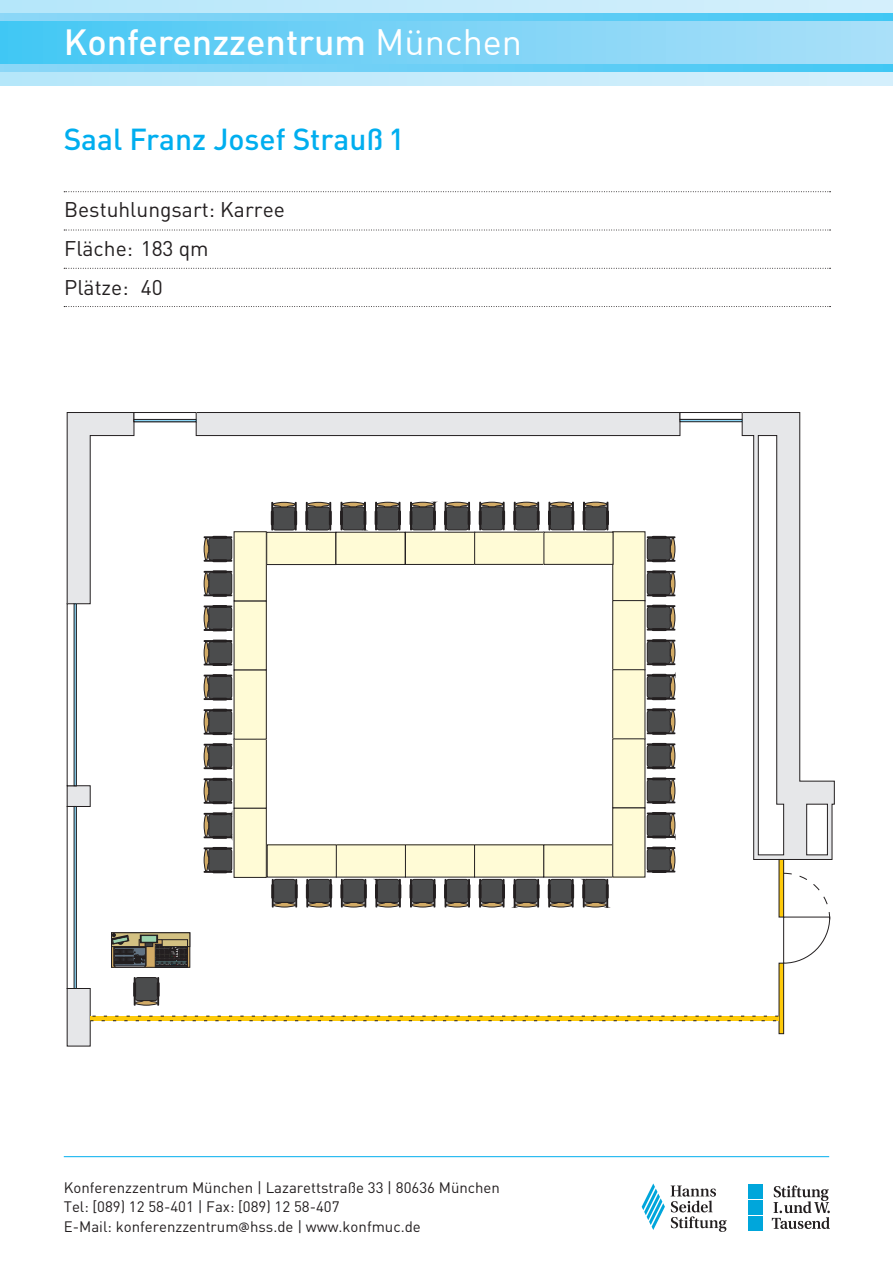
<style>
.page{position:relative;width:893px;height:1263px;background:#fff}
.page>*{position:absolute;margin:0;border:0;box-sizing:border-box;transform-origin:0 0}
.t1{font:500 36px "DIN Funmonger";color:#fff}
.t2{font:500 30px "DIN Funmonger";color:#00aeef}
.t3{font:21px/39px "Yello DIN";color:#231f20}
.t4{font:15px/19.5px "Yello DIN";color:#231f20}
.s1{font-family:"DIN Regular Alternate";font-weight:400}
.s2{font-family:"Interstate";font-size:13.5px}
</style>
<div class="page">
<div style="left:0;top:0;width:893px;height:85px;background:linear-gradient(to right,#b5e7fa,#d5effc)"></div>
<div style="left:0;top:13px;width:893px;height:59px;background:linear-gradient(to right,#8fd7f7,#43c7f4)"></div>
<div style="left:0;top:21px;width:893px;height:43px;background:linear-gradient(to right,#45c7f4,#aee0f9)"></div>
<hr style="left:64px;top:1156px;width:765px;height:1px;background:#00aeef">
<svg style="left:642px;top:1183px;width:23px;height:47px"></svg>
<svg style="left:671px;top:1185px;width:56px;height:47px"></svg>
<svg style="left:772px;top:1185px;width:58px;height:44px"></svg>
<div style="left:749px;top:1184px;width:14px;height:15px;background:#00a6db"></div>
<div style="left:749px;top:1200px;width:14px;height:14px;background:#00a6db"></div>
<div style="left:749px;top:1216px;width:14px;height:14px;background:#00a6db"></div>
<svg style="left:67px;top:412px;width:768px;height:634px"></svg>
<div style="left:779px;top:859px;width:5px;height:58px;background:#feca0a"></div>
<svg style="left:783px;top:873px;width:47px;height:90px"></svg>
<svg style="left:136px;top:414px;width:58px;height:5px"></svg>
<div style="left:134px;top:412px;width:62px;height:10px;border:1px solid #231f20"></div>
<svg style="left:69px;top:606px;width:5px;height:178px"></svg>
<svg style="left:69px;top:808px;width:5px;height:178px"></svg>
<div style="left:680px;top:412px;width:62px;height:7px;background:#fff"></div>
<div style="left:680px;top:412px;width:62px;height:7px;border:1px solid #231f20"></div>
<div style="left:134px;top:419px;width:62px;height:3px;border:1px solid #231f20"></div>
<div style="left:74px;top:603px;width:3px;height:183px;border:1px solid #231f20"></div>
<div style="left:74px;top:806px;width:3px;height:183px;border:1px solid #231f20"></div>
<div style="left:680px;top:419px;width:62px;height:3px;border:1px solid #231f20"></div>
<div style="left:90px;top:1016px;width:689px;height:5px;background:#feca0a"></div>
<svg style="left:548px;top:879px;width:26px;height:28px"></svg>
<svg style="left:583px;top:879px;width:25px;height:28px"></svg>
<div style="left:544px;top:845px;width:69px;height:32px;background:#fffbd6"></div>
<div style="left:433px;top:884px;width:3px;height:14px;border:1px solid #231f20"></div>
<svg style="left:410px;top:879px;width:25px;height:28px"></svg>
<div style="left:444px;top:884px;width:3px;height:14px;border:1px solid #231f20"></div>
<svg style="left:445px;top:879px;width:25px;height:28px"></svg>
<div style="left:405px;top:845px;width:70px;height:32px;background:#fffbd6"></div>
<div style="left:502px;top:884px;width:3px;height:14px;border:1px solid #231f20"></div>
<svg style="left:479px;top:879px;width:25px;height:28px"></svg>
<svg style="left:514px;top:879px;width:25px;height:28px"></svg>
<div style="left:475px;top:845px;width:69px;height:32px;background:#fffbd6"></div>
<div style="left:474px;top:845px;width:70px;height:32px;border:1px solid #231f20"></div>
<svg style="left:341px;top:879px;width:25px;height:28px"></svg>
<svg style="left:375px;top:879px;width:26px;height:28px"></svg>
<div style="left:336px;top:845px;width:69px;height:32px;background:#fffbd6"></div>
<div style="left:336px;top:845px;width:70px;height:32px;border:1px solid #231f20"></div>
<svg style="left:272px;top:879px;width:25px;height:28px"></svg>
<svg style="left:306px;top:879px;width:26px;height:28px"></svg>
<div style="left:267px;top:845px;width:69px;height:32px;background:#fffbd6"></div>
<svg style="left:271px;top:502px;width:26px;height:28px"></svg>
<svg style="left:306px;top:502px;width:25px;height:28px"></svg>
<div style="left:267px;top:532px;width:69px;height:32px;background:#fffbd6"></div>
<div style="left:267px;top:532px;width:69px;height:33px;border:1px solid #231f20"></div>
<div style="left:213px;top:663px;width:14px;height:3px;border:1px solid #231f20"></div>
<svg style="left:204px;top:640px;width:28px;height:25px"></svg>
<svg style="left:204px;top:605px;width:28px;height:26px"></svg>
<div style="left:234px;top:601px;width:32px;height:69px;background:#fffbd6"></div>
<svg style="left:204px;top:778px;width:28px;height:26px"></svg>
<svg style="left:204px;top:744px;width:28px;height:25px"></svg>
<div style="left:234px;top:739px;width:32px;height:69px;background:#fffbd6"></div>
<div style="left:213px;top:732px;width:14px;height:3px;border:1px solid #231f20"></div>
<svg style="left:204px;top:709px;width:28px;height:25px"></svg>
<div style="left:213px;top:674px;width:14px;height:3px;border:1px solid #231f20"></div>
<svg style="left:204px;top:675px;width:28px;height:25px"></svg>
<div style="left:234px;top:670px;width:32px;height:69px;background:#fffbd6"></div>
<svg style="left:204px;top:847px;width:28px;height:26px"></svg>
<svg style="left:204px;top:813px;width:28px;height:25px"></svg>
<div style="left:234px;top:808px;width:32px;height:69px;background:#fffbd6"></div>
<svg style="left:204px;top:571px;width:28px;height:25px"></svg>
<svg style="left:204px;top:536px;width:28px;height:26px"></svg>
<div style="left:234px;top:532px;width:32px;height:69px;background:#fffbd6"></div>
<div style="left:340px;top:511px;width:3px;height:14px;border:1px solid #231f20"></div>
<svg style="left:341px;top:502px;width:25px;height:28px"></svg>
<div style="left:398px;top:511px;width:3px;height:14px;border:1px solid #231f20"></div>
<svg style="left:375px;top:502px;width:25px;height:28px"></svg>
<div style="left:336px;top:532px;width:69px;height:32px;background:#fffbd6"></div>
<div style="left:336px;top:532px;width:69px;height:33px;border:1px solid #231f20"></div>
<div style="left:433px;top:511px;width:3px;height:14px;border:1px solid #231f20"></div>
<svg style="left:410px;top:502px;width:25px;height:28px"></svg>
<div style="left:444px;top:511px;width:3px;height:14px;border:1px solid #231f20"></div>
<svg style="left:445px;top:502px;width:25px;height:28px"></svg>
<div style="left:405px;top:532px;width:70px;height:32px;background:#fffbd6"></div>
<div style="left:405px;top:532px;width:70px;height:33px;border:1px solid #231f20"></div>
<svg style="left:514px;top:502px;width:25px;height:28px"></svg>
<svg style="left:479px;top:502px;width:26px;height:28px"></svg>
<div style="left:475px;top:532px;width:69px;height:32px;background:#fffbd6"></div>
<div style="left:474px;top:532px;width:70px;height:33px;border:1px solid #231f20"></div>
<svg style="left:647px;top:571px;width:28px;height:25px"></svg>
<svg style="left:647px;top:536px;width:28px;height:26px"></svg>
<div style="left:613px;top:532px;width:32px;height:69px;background:#fffbd6"></div>
<svg style="left:548px;top:502px;width:26px;height:28px"></svg>
<div style="left:606px;top:511px;width:3px;height:14px;border:1px solid #231f20"></div>
<svg style="left:583px;top:502px;width:25px;height:28px"></svg>
<div style="left:544px;top:532px;width:69px;height:32px;background:#fffbd6"></div>
<svg style="left:647px;top:640px;width:28px;height:25px"></svg>
<div style="left:652px;top:628px;width:14px;height:3px;border:1px solid #231f20"></div>
<svg style="left:647px;top:605px;width:28px;height:25px"></svg>
<div style="left:613px;top:601px;width:32px;height:69px;background:#fffbd6"></div>
<svg style="left:647px;top:709px;width:28px;height:25px"></svg>
<svg style="left:647px;top:674px;width:28px;height:26px"></svg>
<div style="left:613px;top:670px;width:32px;height:69px;background:#fffbd6"></div>
<svg style="left:647px;top:778px;width:28px;height:25px"></svg>
<svg style="left:647px;top:743px;width:28px;height:26px"></svg>
<div style="left:613px;top:739px;width:32px;height:69px;background:#fffbd6"></div>
<div style="left:652px;top:870px;width:14px;height:3px;border:1px solid #231f20"></div>
<svg style="left:647px;top:847px;width:28px;height:25px"></svg>
<svg style="left:647px;top:812px;width:28px;height:26px"></svg>
<div style="left:613px;top:808px;width:32px;height:69px;background:#fffbd6"></div>
<svg style="left:111px;top:932px;width:79px;height:36px;background:#635e4c"></svg>
<svg style="left:134px;top:977px;width:25px;height:28px"></svg>
<svg style="left:64px;top:191px;width:767px;height:1px"></svg>
<svg style="left:64px;top:230px;width:767px;height:1px"></svg>
<svg style="left:64px;top:268px;width:767px;height:1px"></svg>
<svg style="left:64px;top:306px;width:767px;height:1px"></svg>
<h1 class="t1" style="left:64px;top:19px;width:460px">Konferenzzentrum <span class="s1">München</span></h1>
<h2 class="t2" style="left:64px;top:120px;width:340px">Saal Franz Josef Strauß 1</h2>
<h3 class="t3" style="left:64px;top:190px;width:222px">Bestuhlungsart: Karree<br>Fläche: 183 qm<br>Plätze: 40</h3>
<p class="t4" style="left:64px;top:1177px;width:438px">Konferenzzentrum München | Lazarettstraße 33 | 80636 München<br>Tel: [089) 12 58-401 | Fax: [089) 12 58-407<br>E-Mail: konferenzzentrum<span class="s2">@</span>hss.de | www.konfmuc.de</p>
</div>
